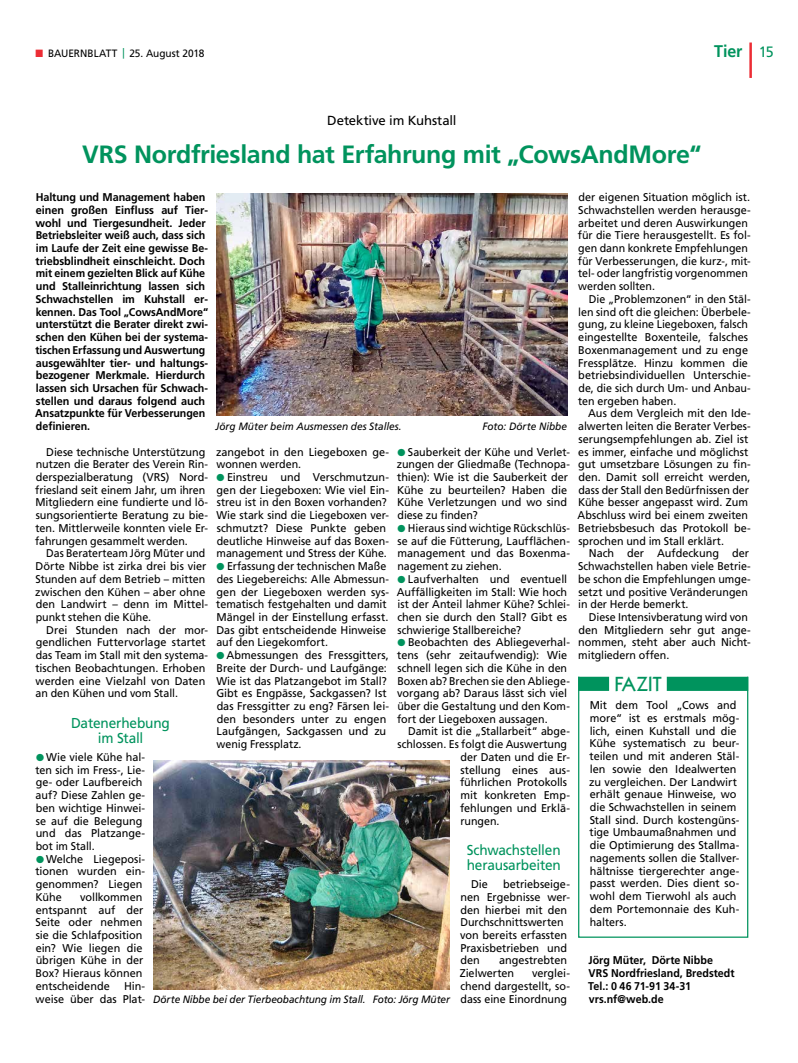
<style>
.page{position:relative;width:798px;height:1063px;background:#fff}
.page>*{position:absolute;margin:0;border:0;box-sizing:border-box;transform-origin:0 0}
.t1{font:700 25px "Frutiger LT Std";letter-spacing:-.015em;color:#00935d}
.t2{font:500 20.62px "ITC Kabel Std";letter-spacing:.01em;color:#00935d}
.t3{font:700 16.88px "Frutiger LT Std";color:#00935d;scale:.95 1}
.t4{font:14.38px/15px "Frutiger LT Std";letter-spacing:-.015em;color:#00935d;text-align:center;scale:.95 1}
.t5{font:13.12px "Frutiger LT Std";letter-spacing:-.01em;color:#000}
.t6{font:11.25px/12.8px "Frutiger LT Std";color:#000}
.t7{font:11.25px/12.8px "Frutiger LT Std";color:#000;scale:.95 1}
.t8{font:700 11.25px/12.8px "Frutiger LT Std";letter-spacing:-.005em;color:#000;scale:.96 1}
.t9{font:11.25px/12.8px "Frutiger LT Std";color:#000;scale:.96 1}
.t10{font:11.25px/12.8px "Frutiger LT Std";color:#000;scale:.94 1}
.t11{font:700 11.25px/12.8px "Frutiger LT Std";letter-spacing:-.005em;color:#000;scale:.95 1}
.t12{font:italic 10.62px "Frutiger LT Std";letter-spacing:-.005em;color:#000;scale:.95 1}
.t13{font:10.62px "Frutiger LT Std";color:#000;scale:.95 1}
.s1{color:#ec2d35}
.s2{color:#00935d}
.s3{font-weight:400;font-size:15px}
</style>
<div class="page">
<hr style="left:749px;top:43px;width:2px;height:35px;background:#ec2d35">
<img style="left:216px;top:193px;width:351px;height:223px">
<img style="left:153px;top:761px;width:296px;height:229px">
<div style="left:578px;top:677px;width:170px;height:14px;background:#00935d"></div>
<div style="left:609px;top:676px;width:57px;height:15px;background:#fff"></div>
<div style="left:578px;top:676px;width:170px;height:262px;border:1px solid #00935d"></div>
<p class="t13" style="left:35px;top:47px;width:179px"><span class="s1">■</span> BAUERNBLATT <span class="s2">|</span> 25. August 2018</p>
<h3 class="t3" style="left:714px;top:41px;width:64px">Tier <span class="s3">15</span></h3>
<p class="t5" style="left:327px;top:113px;width:131px">Detektive im Kuhstall</p>
<h1 class="t1" style="left:82px;top:140px;width:620px">VRS Nordfriesland hat Erfahrung mit „CowsAndMore“</h1>
<p class="t8" style="left:35px;top:191px;width:182px">Haltung und Management haben einen großen Einfluss auf Tier&shy;wohl und Tiergesundheit. Jeder<br>Betriebsleiter weiß auch, dass sich im Laufe der Zeit eine gewisse Be&shy;triebsblindheit einschleicht. Doch mit einem gezielten Blick auf Kühe und Stalleinrichtung lassen sich<br>Schwachstellen im Kuhstall er&shy;kennen. Das Tool „CowsAndMore“ unterstützt die Berater direkt zwi&shy;schen den Kühen bei der systema&shy;tischen Erfassung und Auswertung ausgewählter tier- und haltungs&shy;bezogener Merkmale. Hierdurch lassen sich Ursachen für Schwach&shy;stellen und daraus folgend auch<br>Ansatzpunkte für Verbesserungen definieren.</p>
<p class="t6" style="left:35px;top:445px;width:174px;text-indent:11px">Diese technische Unterstützung nutzen die Berater des Verein Rin&shy;derspezialberatung (VRS) Nord&shy;friesland seit einem Jahr, um ihren Mitgliedern eine fundierte und lö&shy;sungsorientierte Beratung zu bie&shy;ten. Mittlerweile konnten viele Er&shy;fahrungen gesammelt werden.</p>
<p class="t10" style="left:35px;top:547px;width:185px;text-indent:11px">Das Beraterteam Jörg Müter und<br>Dörte Nibbe ist zirka drei bis vier<br>Stunden auf dem Betrieb – mitten zwischen den Kühen – aber ohne den Landwirt – denn im Mittel&shy;punkt stehen die Kühe.</p>
<p class="t6" style="left:35px;top:623px;width:174px;text-indent:11px">Drei Stunden nach der mor&shy;gendlichen Futtervorlage startet das Team im Stall mit den systema&shy;tischen Beobachtungen. Erhoben werden eine Vielzahl von Daten an den Kühen und vom Stall.</p>
<p class="t4" style="left:71px;top:716px;width:105px">Datenerhebung im Stall</p>
<p class="t6" style="left:35px;top:751px;width:111px"><span class="s2">●</span> Wie viele Kühe hal&shy;ten sich im Fress-, Lie&shy;ge- oder Laufbereich auf? Diese Zahlen ge&shy;ben wichtige Hinwei&shy;se auf die Belegung und das Platzange&shy;bot im Stall.</p>
<p class="t6" style="left:35px;top:852px;width:111px"><span class="s2">●</span> Welche Liegeposi&shy;tionen wurden ein&shy;genommen? Liegen<br>Kühe</p>
<p class="t9" style="left:577px;top:191px;width:181px">der eigenen Situation möglich ist.<br>Schwachstellen werden herausge&shy;arbeitet und deren Auswirkungen für die Tiere herausgestellt. Es fol&shy;gen dann konkrete Empfehlungen für Verbesserungen, die kurz-, mit&shy;tel- oder langfristig vorgenommen werden sollten.</p>
<p class="t7" style="left:578px;top:293px;width:183px;text-indent:11px">Die „Problemzonen“ in den Stäl&shy;len sind oft die gleichen: Überbele&shy;gung, zu kleine Liegeboxen, falsch eingestellte Boxenteile, falsches<br>Boxenmanagement und zu enge<br>Fressplätze. Hinzu kommen die betriebsindividuellen Unterschie&shy;de, die sich durch Um- und Anbau&shy;ten ergeben haben.</p>
<p class="t6" style="left:577px;top:407px;width:175px;text-indent:11px">Aus dem Vergleich mit den Ide&shy;alwerten leiten die Berater Verbes&shy;serungsempfehlungen ab. Ziel ist es immer, einfache und möglichst gut umsetzbare Lösungen zu fin&shy;den. Damit soll erreicht werden, dass der Stall den Bedürfnissen der Kühe besser angepasst wird. Zum Abschluss wird bei einem zweiten Betriebsbesuch das Protokoll be&shy;sprochen und im Stall erklärt.</p>
<p class="t6" style="left:578px;top:547px;width:174px;text-indent:11px">Nach der Aufdeckung der<br>Schwachstellen haben viele Betrie&shy;be schon die Empfehlungen umge&shy;setzt und positive Veränderungen in der Herde bemerkt.</p>
<p class="t7" style="left:578px;top:611px;width:183px;text-indent:11px">Diese Intensivberatung wird von den Mitgliedern sehr gut ange&shy;nommen, steht aber auch Nicht&shy;mitgliedern offen.</p>
<p class="t12" style="left:215px;top:420px;width:197px">Jörg Müter beim Ausmessen des Stalles.</p>
<p class="t12" style="left:482px;top:420px;width:91px">Foto: Dörte Nibbe</p>
<p class="t6" style="left:216px;top:445px;width:174px">zangebot in den Liegeboxen ge&shy;wonnen werden.</p>
<p class="t6" style="left:216px;top:471px;width:174px"><span class="s2">●</span> Einstreu und Verschmutzun&shy;gen der Liegeboxen: Wie viel Ein&shy;streu ist in den Boxen vorhanden?<br>Wie stark sind die Liegeboxen ver&shy;schmutzt? Diese Punkte geben deutliche Hinweise auf das Boxen&shy;management und Stress der Kühe.</p>
<p class="t7" style="left:216px;top:560px;width:183px"><span class="s2">●</span> Erfassung der technischen Maße des Liegebereichs: Alle Abmessun&shy;gen der Liegeboxen werden sys&shy;tematisch festgehalten und damit<br>Mängel in der Einstellung erfasst.<br>Das gibt entscheidende Hinweise auf den Liegekomfort.</p>
<p class="t6" style="left:216px;top:649px;width:174px"><span class="s2">●</span> Abmessungen des Fressgitters,<br>Breite der Durch- und Laufgänge:<br>Wie ist das Platzangebot im Stall?<br>Gibt es Engpässe, Sackgassen? Ist das Fressgitter zu eng? Färsen lei&shy;den besonders unter zu engen<br>Laufgängen, Sackgassen und zu wenig Fressplatz.</p>
<p class="t7" style="left:397px;top:445px;width:183px"><span class="s2">●</span> Sauberkeit der Kühe und Verlet&shy;zungen der Gliedmaße (Technopa&shy;thien): Wie ist die Sauberkeit der<br>Kühe zu beurteilen? Haben die<br>Kühe Verletzungen und wo sind diese zu finden?</p>
<p class="t7" style="left:397px;top:522px;width:183px;text-align:justify"><span class="s2">●</span> Hieraus sind wichtige Rückschlüs&shy;se auf die Fütterung, Laufflächen&shy;management und das Boxenma&shy;nagement zu ziehen.</p>
<p class="t6" style="left:396px;top:573px;width:175px"><span class="s2">●</span> Laufverhalten und eventuell<br>Auffälligkeiten im Stall: Wie hoch ist der Anteil lahmer Kühe? Schlei&shy;chen sie durch den Stall? Gibt es schwierige Stallbereiche?</p>
<p class="t6" style="left:397px;top:636px;width:174px"><span class="s2">●</span> Beobachten des Abliegeverhal&shy;tens (sehr zeitaufwendig): Wie schnell legen sich die Kühe in den<br>Boxen ab? Brechen sie den Abliege&shy;vorgang ab? Daraus lässt sich viel über die Gestaltung und den Kom&shy;fort der Liegeboxen aussagen.</p>
<p class="t7" style="left:408px;top:725px;width:172px">Damit ist die „Stallarbeit“ abge-</p>
<p class="t7" style="left:397px;top:738px;width:180px">schlossen. Es folgt die Auswertung</p>
<p class="t9" style="left:460px;top:751px;width:115px">der Daten und die Er-</p>
<p class="t6" style="left:460px;top:763px;width:111px">stellung eines aus-</p>
<p class="t6" style="left:460px;top:776px;width:109px">führlichen Protokolls</p>
<p class="t6" style="left:460px;top:789px;width:111px">mit konkreten Emp-</p>
<p class="t6" style="left:460px;top:802px;width:111px">fehlungen und Erklä-</p>
<p class="t7" style="left:460px;top:814px;width:43px">rungen.</p>
<p class="t4" style="left:466px;top:843px;width:101px;text-align:left">Schwachstellen herausarbeiten</p>
<p class="t6" style="left:471px;top:878px;width:18px">Die</p>
<h2 class="t2" style="left:614px;top:672px;width:49px">FAZIT</h2>
<p class="t6" style="left:589px;top:699px;width:151px">Mit dem Tool „Cows and more“ ist es erstmals mög&shy;lich, einen Kuhstall und die<br>Kühe systematisch zu beur&shy;teilen und mit anderen Stäl&shy;len sowie den Idealwerten zu vergleichen. Der Landwirt erhält genaue Hinweise, wo die Schwachstellen in seinem<br>Stall sind. Durch kostengüns&shy;tige Umbaumaßnahmen und die Optimierung des Stallma&shy;nagements sollen die Stallver&shy;hältnisse tiergerechter ange&shy;passt werden. Dies dient so&shy;wohl dem Tierwohl als auch dem Portemonnaie des Kuh&shy;halters.</p>
<p class="t6" style="left:460px;top:878px;width:111px;text-indent:43px">betriebseige&shy;nen Ergebnisse wer&shy;den hierbei mit den<br>Durchschnittswerten von bereits erfassten<br>Praxisbetrieben und den</p>
<p class="t6" style="left:36px;top:891px;width:109px;text-align:justify;text-indent:45px">vollkommen entspannt auf der Seite oder nehmen sie die Schlafposition ein? Wie liegen die übrigen Kühe in der Box? Hieraus können entscheidende</p>
<p class="t11" style="left:588px;top:954px;width:156px">Jörg Müter, Dörte Nibbe<br>VRS Nordfriesland, Bredstedt<br>Tel.: 0 46 71-91 34-31 vrs.nf@web.de</p>
<p class="t6" style="left:459px;top:954px;width:109px;text-indent:39px">angestrebten<br>Zielwerten</p>
<p class="t6" style="left:460px;top:967px;width:111px;text-align:justify;text-indent:71px">verglei&shy;chend dargestellt, so&shy;dass eine Einordnung</p>
<p class="t6" style="left:36px;top:980px;width:111px;text-align:right">Hin-<br>weise über das Plat-</p>
<p class="t12" style="left:153px;top:993px;width:314px">Dörte Nibbe bei der Tierbeobachtung im Stall. Foto: Jörg Müter</p>
</div>
